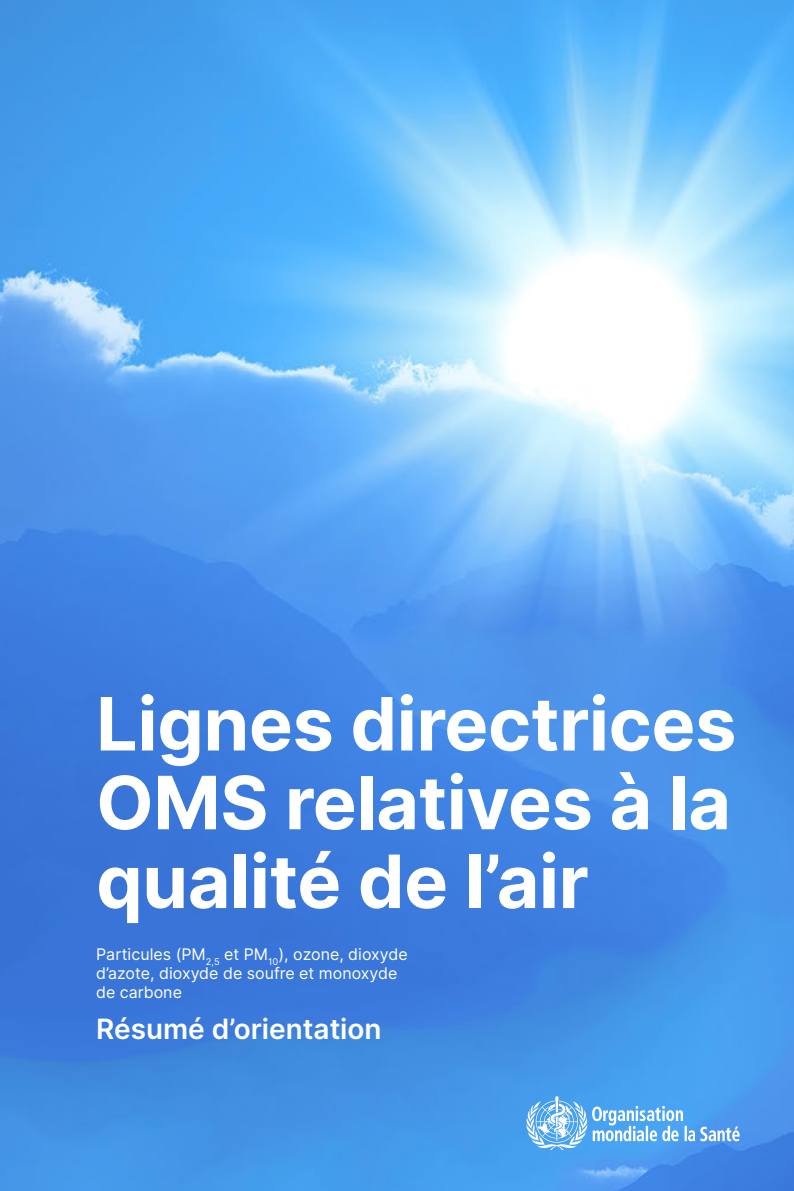
<style>
.page{position:relative;width:794px;height:1191px;background:#fff}
.page>*{position:absolute;margin:0;border:0;box-sizing:border-box;transform-origin:0 0}
.t1{font:700 73.5px/78.8px "Inter";letter-spacing:-.005em;color:#fff;text-align:justify}
.Footnote___Source{font:600 28px "Inter";color:#fff}
.t2{font:15.92px/19.2px "Inter";color:#fff}
</style>
<div class="page">
<img style="left:0;top:0;width:794px;height:1191px">
<svg style="left:525px;top:1096px;width:214px;height:54px;background:#70b4f3"></svg>
<p class="t1" style="left:96px;top:683px;width:642px">Lignes directrices OMS relatives à la qualité de l’air</p>
<p class="t2" style="left:96px;top:943px;width:313px">Particules (PM<sub>2,5</sub> et PM<sub>10</sub>), ozone, dioxyde d’azote, dioxyde de soufre et monoxyde de carbone</p>
<p class="Footnote___Source" style="left:96px;top:1008px;width:287px">Résumé d’orientation</p>
</div>
